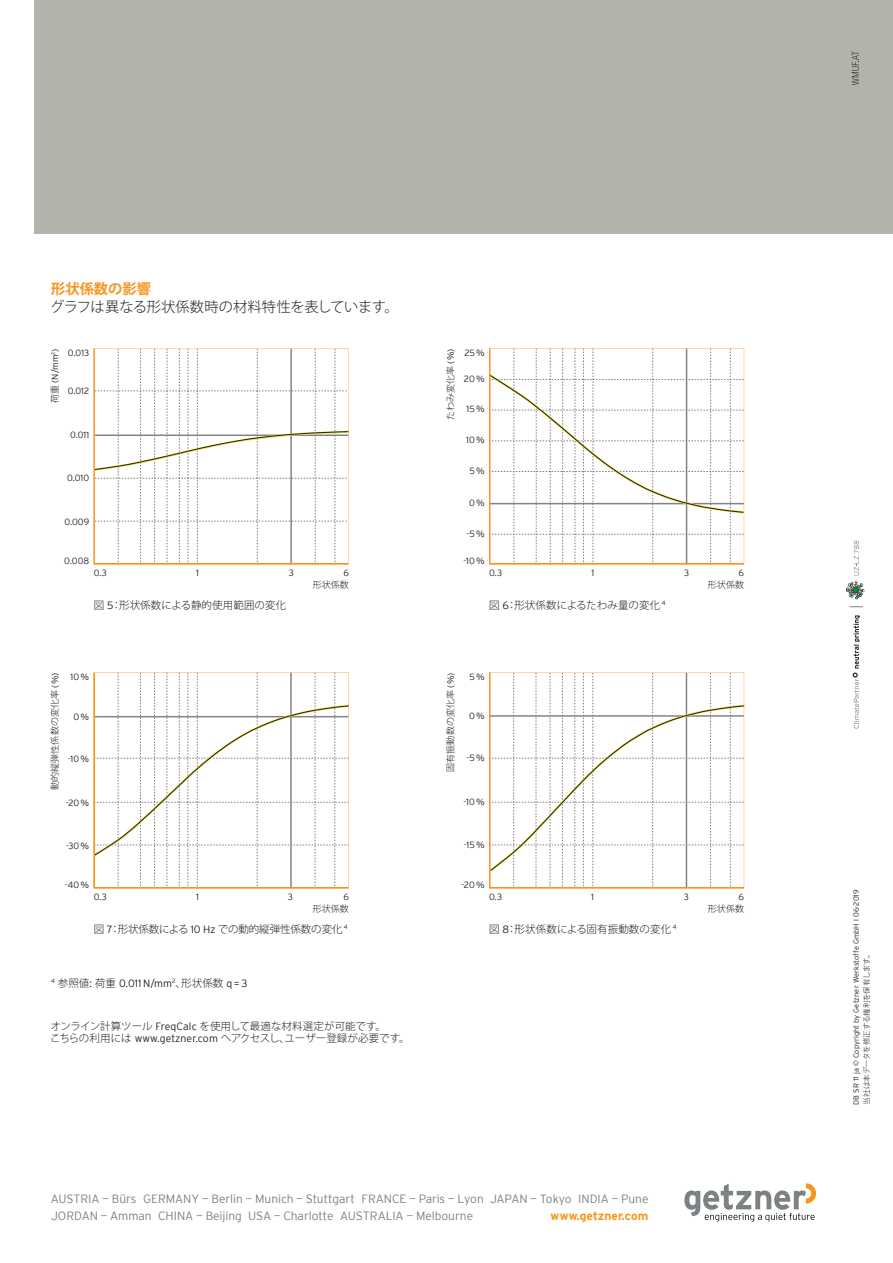
<style>
.page{position:relative;width:893px;height:1263px;background:#fff}
.page>*{position:absolute;margin:0;border:0;box-sizing:border-box;transform-origin:0 0}
.t1{font:300 14.25px "Koz Go Pro";letter-spacing:-.01em;color:#231f20}
.t2{font:700 14.25px "Koz Go Pro";letter-spacing:.005em;color:#f7941d}
.t3{font:300 12px/17.4px "Interstate";letter-spacing:-.005em;color:#7c8184}
.t4{font:700 12px "Interstate";color:#f7961d}
.t5{font:300 10.5px/12px "Koz Go Pro";color:#231f20}
.t6{font:300 10.5px "Interstate";letter-spacing:.01em;color:#231f20}
.t7{font:300 9px "Interstate";letter-spacing:.01em;color:#231f20}
.t8{font:300 9px "Koz Go Pro";letter-spacing:.01em;color:#231f20}
.t9{font:300 7.5px "Interstate";letter-spacing:.01em;color:#231f20}
.t10{font:300 7.5px "Koz Go Pro";letter-spacing:-.01em;color:#231f20}
.s1{font-family:"Koz Go Pro"}
.s2{font-family:"Interstate"}
</style>
<div class="page">
<svg style="left:94px;top:348px;width:255px;height:216px"></svg>
<svg style="left:489px;top:348px;width:255px;height:216px"></svg>
<svg style="left:94px;top:672px;width:255px;height:216px"></svg>
<svg style="left:489px;top:672px;width:255px;height:216px"></svg>
<div style="left:34px;top:0;width:859px;height:234px;background:#b2b3ab"></div>
<svg style="left:852px;top:51px;width:7px;height:34px"></svg>
<svg style="left:853px;top:615px;width:7px;height:113px"></svg>
<svg style="left:846px;top:581px;width:18px;height:18px"></svg>
<svg style="left:850px;top:606px;width:13px;height:1px"></svg>
<svg style="left:854px;top:541px;width:5px;height:34px"></svg>
<svg style="left:684px;top:1183px;width:132px;height:39px"></svg>
<h1 class="t2" style="left:51px;top:280px;width:101px">形状係数の影響</h1>
<h1 class="t1" style="left:50px;top:298px;width:350px">グラフは異なる形状係数時の材料特性を表しています。</h1>
<p class="t7" style="left:51px;top:403px;width:57px;rotate:-90deg"><span class="s1">荷重</span> (N/mm<sup>2</sup>)</p>
<p class="t8" style="left:444px;top:420px;width:73px;rotate:-90deg">たわみ変化率 <span class="s2">(%)</span></p>
<p class="t7" style="left:68px;top:348px;width:23px">0.013</p>
<p class="t7" style="left:68px;top:387px;width:23px">0.012</p>
<p class="t7" style="left:70px;top:431px;width:21px">0.011</p>
<p class="t7" style="left:67px;top:474px;width:24px">0.010</p>
<p class="t7" style="left:64px;top:518px;width:26px">0.009</p>
<p class="t7" style="left:64px;top:557px;width:27px">0.008</p>
<p class="t7" style="left:94px;top:569px;width:15px">0.3</p>
<p class="t7" style="left:196px;top:569px;width:4px">1</p>
<p class="t7" style="left:289px;top:569px;width:7px">3</p>
<p class="t7" style="left:343px;top:569px;width:7px">6</p>
<p class="t8" style="left:313px;top:578px;width:38px">形状係数</p>
<p class="t5" style="left:94px;top:599px;width:194px">図 <span class="s2">5</span>：形状係数による静的使用範囲の変化</p>
<p class="t7" style="left:464px;top:348px;width:22px">25%</p>
<p class="t7" style="left:464px;top:375px;width:22px">20%</p>
<p class="t7" style="left:466px;top:405px;width:20px">15%</p>
<p class="t7" style="left:466px;top:436px;width:20px">10%</p>
<p class="t7" style="left:469px;top:467px;width:17px">5%</p>
<p class="t7" style="left:469px;top:499px;width:17px">0%</p>
<p class="t7" style="left:466px;top:530px;width:20px">-5%</p>
<p class="t7" style="left:463px;top:557px;width:23px">-10%</p>
<p class="t7" style="left:489px;top:569px;width:15px">0.3</p>
<p class="t7" style="left:591px;top:569px;width:4px">1</p>
<p class="t7" style="left:684px;top:569px;width:7px">3</p>
<p class="t7" style="left:739px;top:569px;width:7px">6</p>
<p class="t8" style="left:708px;top:578px;width:38px">形状係数</p>
<p class="t5" style="left:489px;top:599px;width:178px">図 <span class="s2">6</span>：形状係数によるたわみ量の変化 <sup>4</sup></p>
<p class="t8" style="left:49px;top:790px;width:119px;rotate:-90deg">動的縦弾性係数の変化率 <span class="s2">(%)</span></p>
<p class="t8" style="left:444px;top:772px;width:101px;rotate:-90deg">固有振動数の変化率 <span class="s2">(%)</span></p>
<p class="t7" style="left:71px;top:672px;width:20px">10%</p>
<p class="t7" style="left:74px;top:713px;width:17px">0%</p>
<p class="t7" style="left:68px;top:755px;width:23px">-10%</p>
<p class="t7" style="left:66px;top:798px;width:25px">-20%</p>
<p class="t7" style="left:66px;top:842px;width:25px">-30%</p>
<p class="t7" style="left:65px;top:881px;width:26px">-40%</p>
<p class="t7" style="left:469px;top:672px;width:17px">5%</p>
<p class="t7" style="left:469px;top:711px;width:17px">0%</p>
<p class="t7" style="left:466px;top:753px;width:20px">-5%</p>
<p class="t7" style="left:463px;top:798px;width:23px">-10%</p>
<p class="t7" style="left:464px;top:841px;width:23px">-15%</p>
<p class="t7" style="left:461px;top:881px;width:25px">-20%</p>
<p class="t7" style="left:94px;top:893px;width:14px">0.3</p>
<p class="t7" style="left:196px;top:893px;width:4px">1</p>
<p class="t7" style="left:288px;top:893px;width:7px">3</p>
<p class="t7" style="left:343px;top:893px;width:7px">6</p>
<p class="t8" style="left:313px;top:902px;width:38px">形状係数</p>
<p class="t5" style="left:94px;top:923px;width:255px">図 <span class="s2">7</span>：形状係数による <span class="s2">10 Hz</span> での動的縦弾性係数の変化 <sup>4</sup></p>
<p class="t6" style="left:51px;top:978px;width:198px"><sup>4</sup> <span class="s1">参照値</span>: <span class="s1">荷重</span> 0.011N/mm<sup>2</sup><span class="s1">、形状係数</span> q = 3</p>
<p class="t5" style="left:50px;top:1021px;width:361px">オンライン計算ツール <span class="s2">FreqCalc</span> を使用して最適な材料選定が可能です。<br>こちらの利用には <span class="s2">www.getzner.com</span> へアクセスし、ユーザー登録が必要です。</p>
<p class="t7" style="left:489px;top:893px;width:15px">0.3</p>
<p class="t7" style="left:591px;top:893px;width:4px">1</p>
<p class="t7" style="left:684px;top:893px;width:7px">3</p>
<p class="t7" style="left:739px;top:893px;width:7px">6</p>
<p class="t8" style="left:708px;top:902px;width:38px">形状係数</p>
<p class="t5" style="left:489px;top:923px;width:189px">図 <span class="s2">8</span>：形状係数による固有振動数の変化 <sup>4</sup></p>
<p class="t3" style="left:51px;top:1190px;width:434px">AUSTRIA — Bürs GERMANY — Berlin — Munich — Stuttgart FRANCE — Paris — Lyon<br>JORDAN — Amman</p>
<p class="t3" style="left:490px;top:1190px;width:160px">JAPAN — Tokyo INDIA — Pune</p>
<p class="t3" style="left:158px;top:1208px;width:85px">CHINA — Beijing</p>
<p class="t3" style="left:248px;top:1208px;width:87px">USA — Charlotte</p>
<p class="t3" style="left:340px;top:1208px;width:134px">AUSTRALIA — Melbourne</p>
<p class="t4" style="left:551px;top:1211px;width:99px">www.getzner.com</p>
<p class="t9" style="left:853px;top:1104px;width:216px;rotate:-90deg">DB SR 11 ja <span class="s1">©</span> Copyright by Getzner Werkstoffe GmbH l 06-2019</p>
<p class="t10" style="left:862px;top:1104px;width:155px;rotate:-90deg">当社は本データを修正する権利を保有します。</p>
</div>
